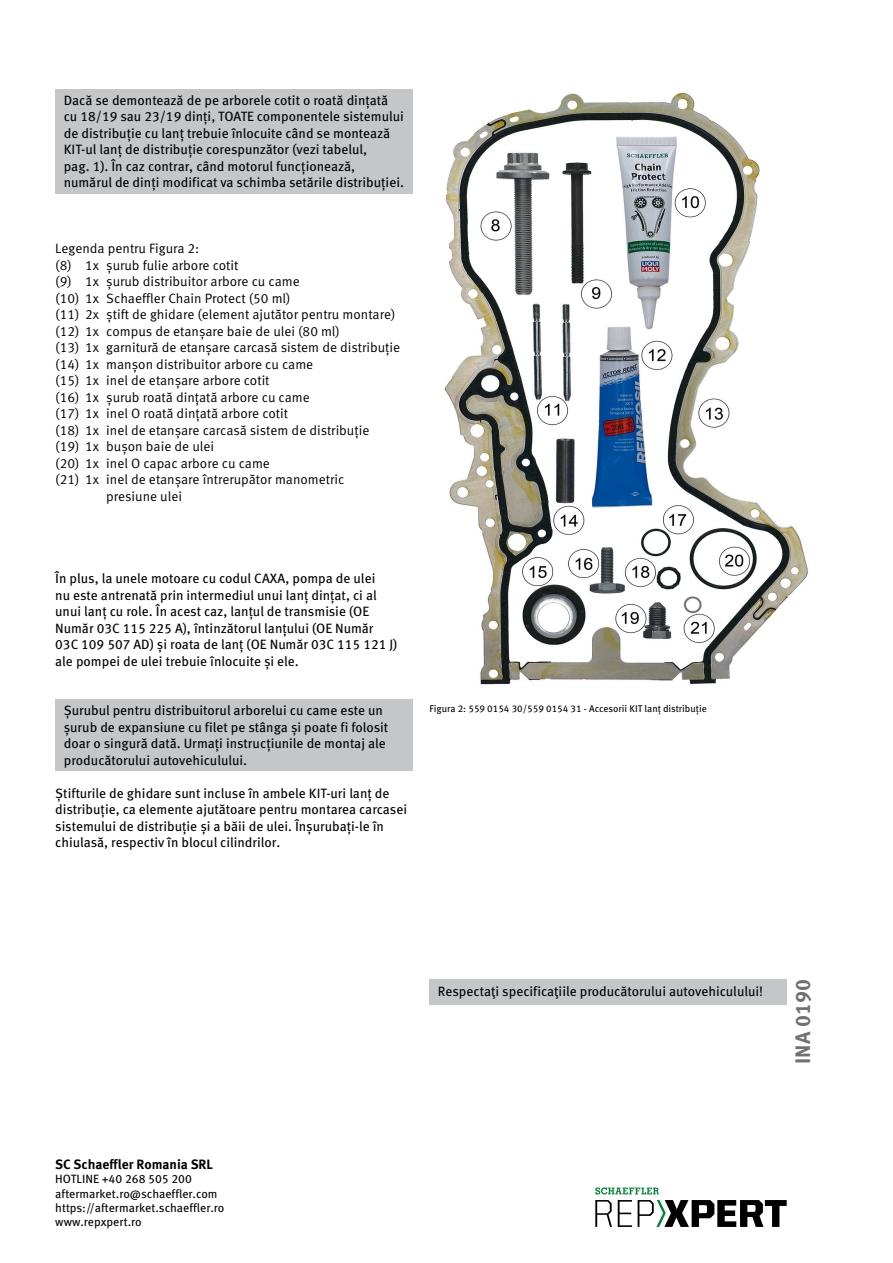
<style>
.page{position:relative;width:893px;height:1263px;background:#fff}
.page>*{position:absolute;margin:0;border:0;box-sizing:border-box;transform-origin:0 0}
.t1{font:700 21px "Meta Pro";color:#6f7172}
.t2{font:13.5px/16.5px "Meta Pro";color:#000}
.t3{font:13.5px "Meta Pro Norm";color:#000}
.t4{font:700 13.5px "Meta Pro";color:#000}
.t5{font:12px/14.4px "Meta Pro";color:#000}
.t6{font:9.75px "Meta Pro";color:#000}
</style>
<div class="page">
<svg style="left:595px;top:1200px;width:17px;height:27px"></svg>
<svg style="left:618px;top:1200px;width:14px;height:27px"></svg>
<svg style="left:638px;top:1200px;width:149px;height:27px"></svg>
<svg style="left:595px;top:1187px;width:64px;height:7px"></svg>
<div style="left:429px;top:980px;width:358px;height:25px;background:#c5c6c7"></div>
<img style="left:444px;top:92px;width:364px;height:593px">
<div style="left:55px;top:89px;width:357px;height:105px;background:#c5c6c7"></div>
<div style="left:55px;top:699px;width:357px;height:72px;background:#c5c6c7"></div>
<p class="t2" style="left:64px;top:91px;width:342px">Dacă se demontează de pe arborele cotit o roată dințată cu 18/19 sau 23/19 dinți, TOATE componentele sistemului de distribuție cu lanț trebuie înlocuite când se montează KIT-ul lanț de distribuție corespunzător (vezi tabelul,<br>pag. 1). În caz contrar, când motorul funcționează, numărul de dinți modificat va schimba setările distribuției.</p>
<p class="t3" style="left:55px;top:238px;width:146px">Legenda pentru Figura 2:</p>
<p class="t3" style="left:55px;top:255px;width:185px">(8) 1x șurub fulie arbore cotit</p>
<p class="t3" style="left:55px;top:271px;width:246px">(9) 1x șurub distribuitor arbore cu came</p>
<p class="t3" style="left:55px;top:288px;width:237px">(10) 1x Schaeffler Chain Protect (50 ml)</p>
<p class="t3" style="left:55px;top:304px;width:342px">(11) 2x știft de ghidare (element ajutător pentru montare)</p>
<p class="t3" style="left:55px;top:321px;width:286px">(12) 1x compus de etanșare baie de ulei (80 ml)</p>
<p class="t3" style="left:55px;top:337px;width:346px">(13) 1x garnitură de etanșare carcasă sistem de distribuție</p>
<p class="t3" style="left:55px;top:354px;width:260px">(14) 1x manșon distribuitor arbore cu came</p>
<p class="t3" style="left:55px;top:370px;width:216px">(15) 1x inel de etanșare arbore cotit</p>
<p class="t3" style="left:55px;top:387px;width:256px">(16) 1x șurub roată dințată arbore cu came</p>
<p class="t3" style="left:55px;top:403px;width:234px">(17) 1x inel O roată dințată arbore cotit</p>
<p class="t3" style="left:55px;top:420px;width:316px">(18) 1x inel de etanșare carcasă sistem de distribuție</p>
<p class="t3" style="left:55px;top:436px;width:160px">(19) 1x bușon baie de ulei</p>
<p class="t3" style="left:55px;top:453px;width:216px">(20) 1x inel O capac arbore cu came</p>
<p class="t3" style="left:55px;top:469px;width:291px">(21) 1x inel de etanșare întrerupător manometric</p>
<p class="t3" style="left:106px;top:486px;width:77px">presiune ulei</p>
<p class="t2" style="left:55px;top:569px;width:344px">În plus, la unele motoare cu codul CAXA, pompa de ulei<br>nu este antrenată prin intermediul unui lanț dințat, ci al unui lanț cu role. În acest caz, lanțul de transmisie (OE Număr 03C 115 225 A), întinzătorul lanțului (OE Număr 03C 109 507 AD) și roata de lanț (OE Număr 03C 115 121 J) ale pompei de ulei trebuie înlocuite și ele.</p>
<p class="t2" style="left:64px;top:701px;width:326px">Șurubul pentru distribuitorul arborelui cu came este un șurub de expansiune cu filet pe stânga și poate fi folosit doar o singură dată. Urmați instrucțiunile de montaj ale producătorului autovehiculului.</p>
<p class="t2" style="left:55px;top:784px;width:353px">Știfturile de ghidare sunt incluse în ambele KIT-uri lanț de distribuție, ca elemente ajutătoare pentru montarea carcasei sistemului de distribuție și a băii de ulei. Înșurubați-le în chiulasă, respectiv în blocul cilindrilor.</p>
<p class="t6" style="left:429px;top:701px;width:279px">Figura 2: 559 0154 30/559 0154 31 - Accesorii KIT lanț distribuție</p>
<p class="t4" style="left:55px;top:1153px;width:159px">SC Schaeffler Romania SRL</p>
<p class="t5" style="left:55px;top:1171px;width:171px">HOTLINE +40 268 505 200 aftermarket.ro@schaeffler.com https://aftermarket.schaeffler.ro www.repxpert.ro</p>
<p class="t2" style="left:438px;top:982px;width:327px">Respectaţi specificaţiile producătorului autovehiculului!</p>
<h1 class="t1" style="left:786px;top:1064px;width:86px;rotate:-90deg">INA 0190</h1>
</div>
